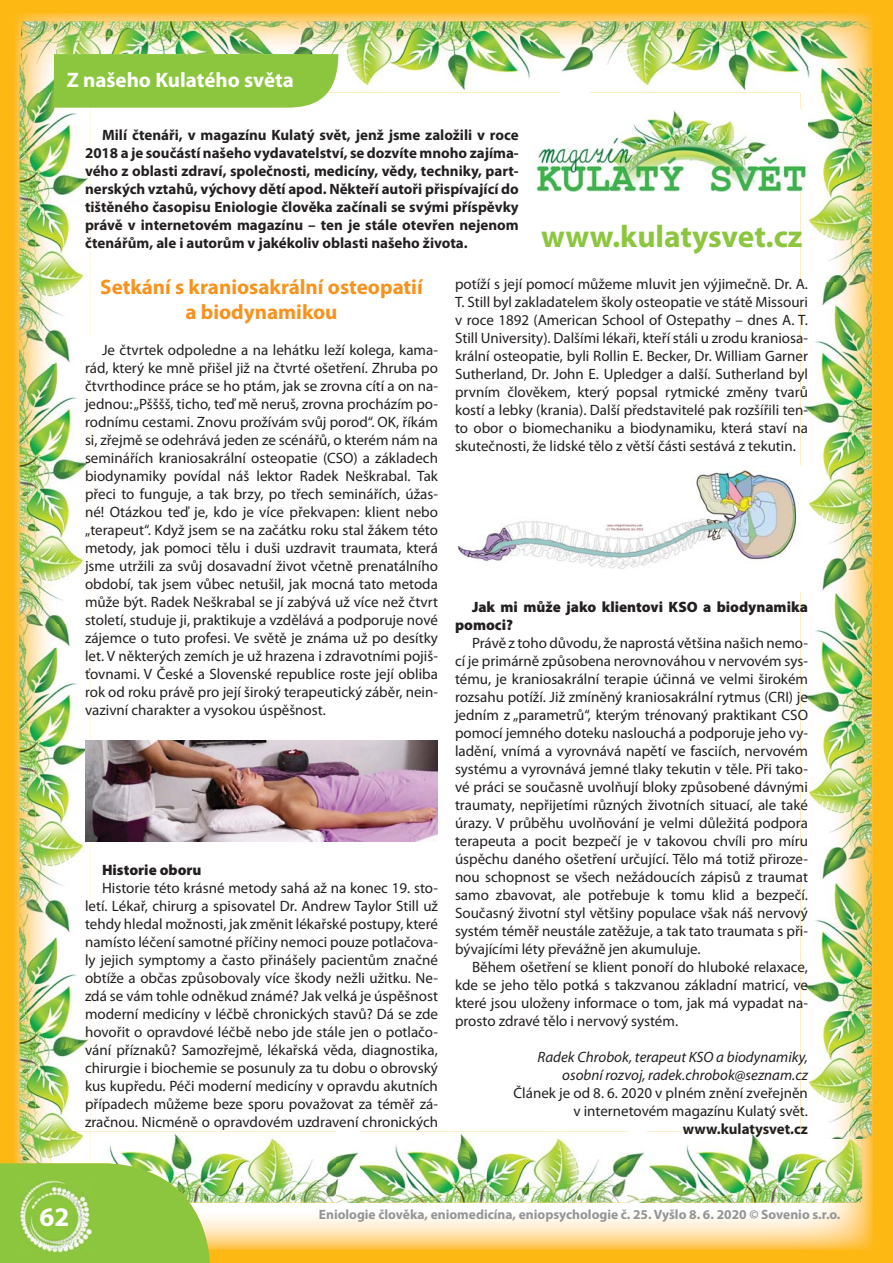
<style>
.page{position:relative;width:893px;height:1263px;background:#fdb813}
.page>*{position:absolute;margin:0;border:0;box-sizing:border-box;transform-origin:0 0}
.t1{font:700 31.35px "Myriad Pro";color:#8cc63f}
.t2{font:700 27px "Myriad Pro";color:#fff}
.t3{font:700 21px/25.2px "Myriad Pro";color:#f7931d;text-align:center}
.t4{font:700 21px "Myriad Pro";color:#fff}
.t5{font:15px/18px "Myriad Pro";color:#231f20;text-align:justify}
.t6{font:700 15px/18px "Myriad Pro";color:#231f20;text-align:justify}
.t7{font:italic 15px/18px "Myriad Pro";color:#231f20;text-align:right}
.t8{font:900 15px/18px "Myriad Pro";color:#231f20}
.t9{font:700 13.5px "Myriad Pro";color:#939598}
</style>
<div class="page">
<div style="left:14px;top:13px;width:859px;height:1129px;background:#fff"></div>
<img style="left:820px;top:1142px;width:53px;height:108px">
<img style="left:14px;top:1142px;width:6px;height:21px">
<img style="left:211px;top:1203px;width:609px;height:47px">
<img style="left:20px;top:54px;width:71px;height:285px">
<img style="left:20px;top:363px;width:71px;height:261px">
<img style="left:20px;top:339px;width:71px;height:24px">
<img style="left:20px;top:648px;width:71px;height:267px">
<img style="left:20px;top:624px;width:71px;height:24px">
<img style="left:20px;top:933px;width:71px;height:230px">
<img style="left:20px;top:915px;width:71px;height:18px">
<img style="left:800px;top:68px;width:72px;height:214px">
<img style="left:800px;top:307px;width:72px;height:264px">
<img style="left:800px;top:282px;width:72px;height:25px">
<img style="left:800px;top:591px;width:72px;height:270px">
<img style="left:800px;top:571px;width:72px;height:20px">
<img style="left:800px;top:880px;width:72px;height:258px">
<img style="left:800px;top:861px;width:72px;height:19px">
<img style="left:91px;top:1131px;width:245px;height:72px">
<img style="left:51px;top:1131px;width:40px;height:32px">
<img style="left:360px;top:1131px;width:267px;height:72px">
<img style="left:336px;top:1131px;width:24px;height:72px">
<img style="left:645px;top:1131px;width:217px;height:72px">
<img style="left:800px;top:1131px;width:62px;height:7px">
<img style="left:627px;top:1131px;width:18px;height:72px">
<img style="left:589px;top:21px;width:281px;height:72px">
<img style="left:800px;top:68px;width:70px;height:25px">
<img style="left:299px;top:21px;width:261px;height:72px">
<img style="left:560px;top:21px;width:29px;height:72px">
<img style="left:21px;top:21px;width:259px;height:33px">
<img style="left:21px;top:54px;width:33px;height:39px">
<img style="left:280px;top:21px;width:19px;height:33px">
<svg style="left:0;top:1163px;width:211px;height:100px;background:#93c84e"></svg>
<img style="left:20px;top:1180px;width:72px;height:72px">
<div style="left:54px;top:54px;width:284px;height:54px;background:#8cc63f"></div>
<img style="left:535px;top:109px;width:272px;height:83px">
<img style="left:85px;top:740px;width:353px;height:101px">
<img style="left:455px;top:465px;width:353px;height:117px">
<h3 class="t4" style="left:67px;top:72px;width:229px">Z našeho Kulatého světa</h3>
<p class="t6" style="left:85px;top:128px;width:435px;text-indent:17px">Milí čtenáři, v magazínu Kulatý svět, jenž jsme založili v roce 2018 a je součástí našeho vydavatelství, se dozvíte mnoho zajíma&shy;vého z oblasti zdraví, společnosti, medicíny, vědy, techniky, part&shy;nerských vztahů, výchovy dětí apod. Někteří autoři přispívající do tištěného časopisu Eniologie člověka začínali se svými příspěvky právě v internetovém magazínu – ten je stále otevřen nejenom čtenářům, ale i autorům v jakékoliv oblasti našeho života.</p>
<h1 class="t1" style="left:541px;top:225px;width:263px">www.kulatysvet.cz</h1>
<h3 class="t3" style="left:100px;top:276px;width:324px">Setkání s kraniosakrální osteopatií a biodynamikou</h3>
<p class="t5" style="left:85px;top:342px;width:354px;text-indent:17px">Je čtvrtek odpoledne a na lehátku leží kolega, kama&shy;rád, který ke mně přišel již na čtvrté ošetření. Zhruba po čtvrthodince práce se ho ptám, jak se zrovna cítí a on na&shy;jednou: „Pšššš, ticho, teď mě neruš, zrovna procházím po&shy;rodnímu cestami. Znovu prožívám svůj porod“. OK, říkám si, zřejmě se odehrává jeden ze scénářů, o kterém nám na seminářích kraniosakrální osteopatie (CSO) a základech biodynamiky povídal náš lektor Radek Neškrabal. Tak přeci to funguje, a tak brzy, po třech seminářích, úžas&shy;né! Otázkou teď je, kdo je více překvapen: klient nebo „terapeut“. Když jsem se na začátku roku stal žákem této metody, jak pomoci tělu i duši uzdravit traumata, která jsme utržili za svůj dosavadní život včetně prenatálního období, tak jsem vůbec netušil, jak mocná tato metoda může být. Radek Neškrabal se jí zabývá už více než čtvrt století, studuje ji, praktikuje a vzdělává a podporuje nové zájemce o tuto profesi. Ve světě je známa už po desítky let. V některých zemích je už hrazena i zdravotními pojiš&shy;ťovnami. V České a Slovenské republice roste její obliba rok od roku právě pro její široký terapeutický záběr, nein&shy;vazivní charakter a vysokou úspěšnost.</p>
<p class="t8" style="left:102px;top:862px;width:101px">Historie oboru</p>
<p class="t5" style="left:85px;top:881px;width:354px;text-indent:17px">Historie této krásné metody sahá až na konec 19. sto&shy;letí. Lékař, chirurg a spisovatel Dr. Andrew Taylor Still už tehdy hledal možnosti, jak změnit lékařské postupy, které namísto léčení samotné příčiny nemoci pouze potlačova&shy;ly jejich symptomy a často přinášely pacientům značné obtíže a občas způsobovaly více škody nežli užitku. Ne&shy;zdá se vám tohle odněkud známé? Jak velká je úspěšnost moderní medicíny v léčbě chronických stavů? Dá se zde hovořit o opravdové léčbě nebo jde stále jen o potlačo&shy;vání příznaků? Samozřejmě, lékařská věda, diagnostika, chirurgie i biochemie se posunuly za tu dobu o obrovský kus kupředu. Péči moderní medicíny v opravdu akutních případech můžeme beze sporu považovat za téměř zá&shy;zračnou. Nicméně o opravdovém uzdravení chronických</p>
<p class="t5" style="left:455px;top:277px;width:354px">potíží s její pomocí můžeme mluvit jen výjimečně. Dr. A.<br>T. Still byl zakladatelem školy osteopatie ve státě Missouri v roce 1892 (American School of Ostepathy – dnes A. T.<br>Still University). Dalšími lékaři, kteří stáli u zrodu kraniosa&shy;krální osteopatie, byli Rollin E. Becker, Dr. William Garner Sutherland, Dr. John E. Upledger a další. Sutherland byl prvním člověkem, který popsal rytmické změny tvarů kostí a lebky (krania). Další představitelé pak rozšířili ten&shy;to obor o biomechaniku a biodynamiku, která staví na skutečnosti, že lidské tělo z větší části sestává z tekutin.</p>
<p class="t8" style="left:455px;top:599px;width:354px;text-indent:17px">Jak mi může jako klientovi KSO a biodynamika pomoci?</p>
<p class="t5" style="left:455px;top:635px;width:354px;text-indent:17px">Právě z toho důvodu, že naprostá většina našich nemo&shy;cí je primárně způsobena nerovnováhou v nervovém sys&shy;tému, je kraniosakrální terapie účinná ve velmi širokém rozsahu potíží. Již zmíněný kraniosakrální rytmus (CRI) je jedním z „parametrů“, kterým trénovaný praktikant CSO pomocí jemného doteku naslouchá a podporuje jeho vy&shy;ladění, vnímá a vyrovnává napětí ve fasciích, nervovém systému a vyrovnává jemné tlaky tekutin v těle. Při tako&shy;vé práci se současně uvolňují bloky způsobené dávnými traumaty, nepřijetími různých životních situací, ale také úrazy. V průběhu uvolňování je velmi důležitá podpora terapeuta a pocit bezpečí je v takovou chvíli pro míru úspěchu daného ošetření určující. Tělo má totiž přiroze&shy;nou schopnost se všech nežádoucích zápisů z traumat samo zbavovat, ale potřebuje k tomu klid a bezpečí.<br>Současný životní styl většiny populace však náš nervový systém téměř neustále zatěžuje, a tak tato traumata s při&shy;bývajícími léty převážně jen akumuluje.</p>
<p class="t5" style="left:455px;top:959px;width:354px;text-indent:17px">Během ošetření se klient ponoří do hluboké relaxace, kde se jeho tělo potká s takzvanou základní matricí, ve které jsou uloženy informace o tom, jak má vypadat na&shy;prosto zdravé tělo i nervový systém.</p>
<p class="t7" style="left:538px;top:1049px;width:272px">Radek Chrobok, terapeut KSO a biodynamiky, osobní rozvoj, radek.chrobok@seznam.cz</p>
<p class="t5" style="left:513px;top:1085px;width:296px;text-align:right">Článek je od 8. 6. 2020 v plném znění zveřejněn v internetovém magazínu Kulatý svět.</p>
<p class="t6" style="left:683px;top:1121px;width:127px">www.kulatysvet.cz</p>
<h2 class="t2" style="left:39px;top:1207px;width:31px">62</h2>
<p class="t9" style="left:319px;top:1210px;width:523px">Eniologie člověka, eniomedicína, eniopsychologie č. 25. Vyšlo 8. 6. 2020 © Sovenio s.r.o.</p>
</div>
